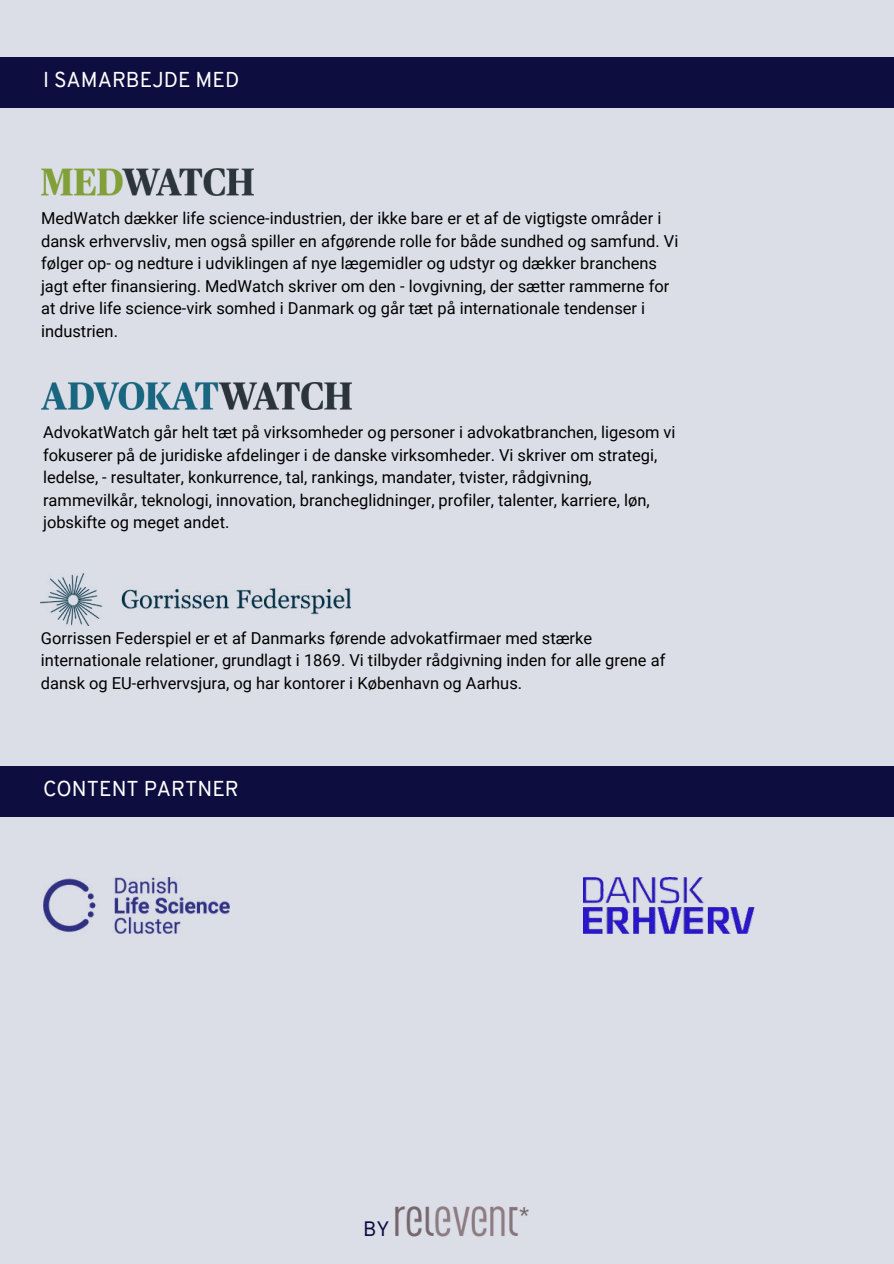
<style>
.page{position:relative;width:894px;height:1264px;background:#fff}
.page>*{position:absolute;margin:0;border:0;box-sizing:border-box;transform-origin:0 0}
.t1{font:21px "Overpass";color:#fff}
.t2{font:20.4px "Overpass";color:#0d0d3f}
.t3{font:16.5px/22.5px "Roboto";color:#000}
</style>
<div class="page">
<div style="left:0;top:0;width:893px;height:1263px;background:#dbdee7"></div>
<div style="left:0;top:57px;width:893px;height:50px;background:#0d0d3f"></div>
<img style="left:395px;top:1206px;width:134px;height:31px">
<img style="left:41px;top:168px;width:213px;height:27px">
<img style="left:41px;top:382px;width:311px;height:27px">
<img style="left:43px;top:877px;width:187px;height:56px">
<img style="left:41px;top:573px;width:309px;height:52px">
<img style="left:583px;top:877px;width:171px;height:56px">
<div style="left:0;top:765px;width:893px;height:51px;background:#0d0d3f"></div>
<p class="t1" style="left:43px;top:64px;width:198px">I SAMARBEJDE MED</p>
<p class="t3" style="left:41px;top:206px;width:638px">MedWatch dækker life science-industrien, der ikke bare er et af de vigtigste områder i dansk erhvervsliv, men også spiller en afgørende rolle for både sundhed og samfund. Vi følger op- og nedture i udviklingen af nye lægemidler og udstyr og dækker branchens jagt efter finansiering. MedWatch skriver om den - lovgivning, der sætter rammerne for at drive life science-virk somhed i Danmark og går tæt på internationale tendenser i industrien.</p>
<p class="t3" style="left:43px;top:420px;width:633px">AdvokatWatch går helt tæt på virksomheder og personer i advokatbranchen, ligesom vi fokuserer på de juridiske afdelinger i de danske virksomheder. Vi skriver om strategi, ledelse, - resultater, konkurrence, tal, rankings, mandater, tvister, rådgivning, rammevilkår, teknologi, innovation, brancheglidninger, profiler, talenter, karriere, løn, jobskifte og meget andet.</p>
<p class="t3" style="left:41px;top:626px;width:625px">Gorrissen Federspiel er et af Danmarks førende advokatfirmaer med stærke internationale relationer, grundlagt i 1869. Vi tilbyder rådgivning inden for alle grene af dansk og EU-erhvervsjura, og har kontorer i København og Aarhus.</p>
<p class="t1" style="left:43px;top:773px;width:197px">CONTENT PARTNER</p>
<p class="t2" style="left:363px;top:1213px;width:28px">BY</p>
</div>
